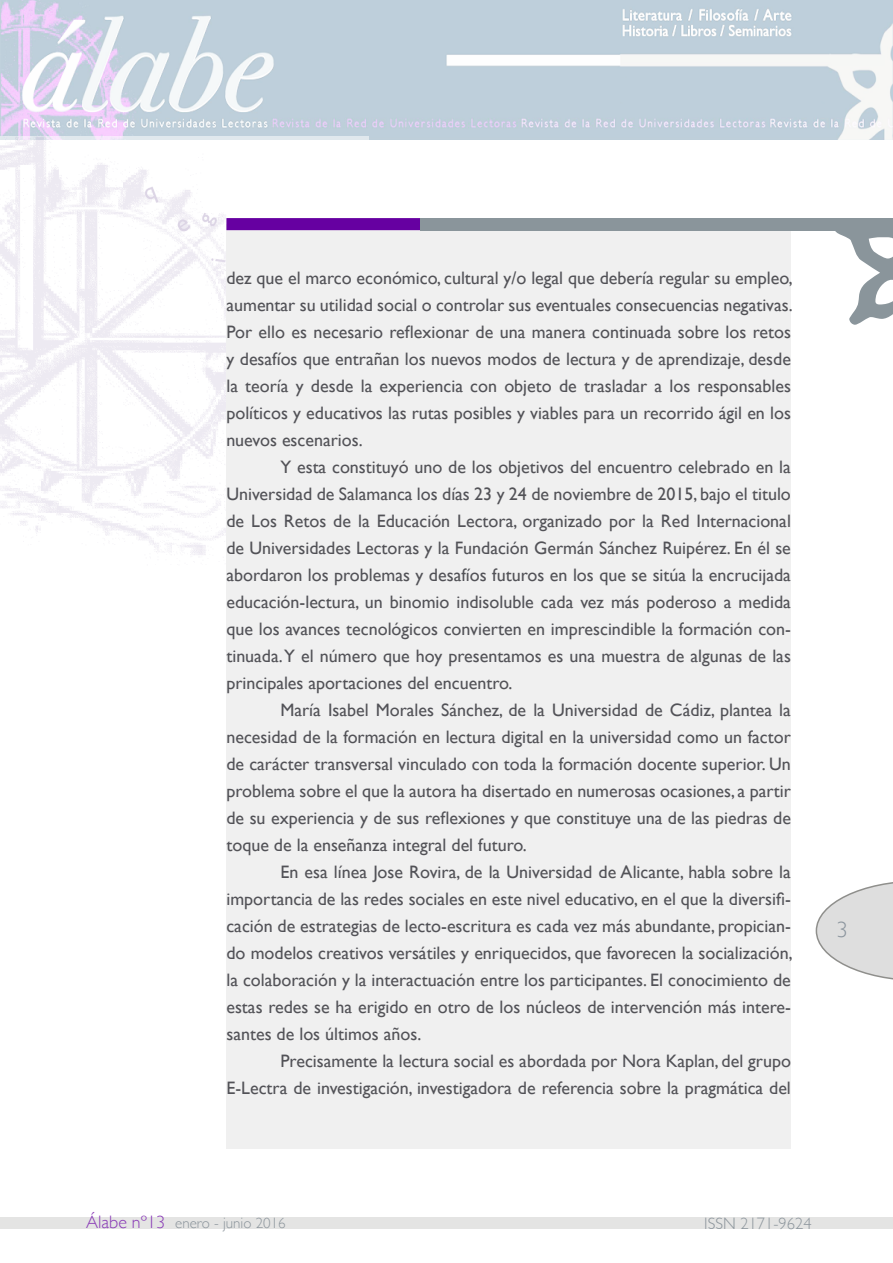
<style>
.page{position:relative;width:893px;height:1263px;background:#fff}
.page>*{position:absolute;margin:0;border:0;box-sizing:border-box;transform-origin:0 0}
.t1{font:300 22.5px "Gill Sans";color:#8a949d}
.t2{font:18px/27px "Gill Sans";color:#525257;text-align:justify}
.t3{font:300 16.5px "Gill Sans";color:#8c959c}
.t4{font:300 15px "Gill Sans";color:#8c959c}
.s1{font-size:18px;color:#893ab6}
</style>
<div class="page">
<svg style="left:816px;top:882px;width:77px;height:98px"></svg>
<img style="left:0;top:0;width:893px;height:139px">
<div style="left:0;top:1218px;width:893px;height:11px;background:#e4e4e3"></div>
<img style="left:0;top:136px;width:368px;height:419px">
<div style="left:226px;top:224px;width:565px;height:924px;background:#f0f0f0"></div>
<div style="left:226px;top:218px;width:264px;height:12px;background:#6600a1;border:2px solid #6600a1"></div>
<div style="left:421px;top:218px;width:472px;height:12px;background:#8a959b"></div>
<svg style="left:834px;top:230px;width:59px;height:95px"></svg>
<svg style="left:0;top:219px;width:1px;height:106px"></svg>
<p class="t2" style="left:226px;top:264px;width:568px">dez que el marco económico, cultural y/o legal que debería regular su empleo, aumentar su utilidad social o controlar sus eventuales consecuencias negativas.<br>Por ello es necesario reflexionar de una manera continuada sobre los retos y desafíos que entrañan los nuevos modos de lectura y de aprendizaje, desde la teoría y desde la experiencia con objeto de trasladar a los responsables políticos y educativos las rutas posibles y viables para un recorrido ágil en los nuevos escenarios.</p>
<p class="t2" style="left:226px;top:453px;width:566px;text-indent:54px">Y esta constituyó uno de los objetivos del encuentro celebrado en la Universidad de Salamanca los días 23 y 24 de noviembre de 2015, bajo el titulo de Los Retos de la Educación Lectora, organizado por la Red Internacional de Universidades Lectoras y la Fundación Germán Sánchez Ruipérez. En él se abordaron los problemas y desafíos futuros en los que se sitúa la encrucijada educación-lectura, un binomio indisoluble cada vez más poderoso a medida que los avances tecnológicos convierten en imprescindible la formación con&shy;tinuada. Y el número que hoy presentamos es una muestra de algunas de las principales aportaciones del encuentro.</p>
<p class="t2" style="left:226px;top:696px;width:566px;text-indent:54px">María Isabel Morales Sánchez, de la Universidad de Cádiz, plantea la necesidad de la formación en lectura digital en la universidad como un factor de carácter transversal vinculado con toda la formación docente superior. Un problema sobre el que la autora ha disertado en numerosas ocasiones, a partir de su experiencia y de sus reflexiones y que constituye una de las piedras de toque de la enseñanza integral del futuro.</p>
<p class="t2" style="left:226px;top:858px;width:568px;text-indent:54px">En esa línea Jose Rovira, de la Universidad de Alicante, habla sobre la importancia de las redes sociales en este nivel educativo, en el que la diversifi&shy;cación de estrategias de lecto-escritura es cada vez más abundante, propician&shy;do modelos creativos versátiles y enriquecidos, que favorecen la socialización, la colaboración y la interactuación entre los participantes. El conocimiento de estas redes se ha erigido en otro de los núcleos de intervención más intere&shy;santes de los últimos años.</p>
<p class="t2" style="left:226px;top:1047px;width:566px;text-align:right">Precisamente la lectura social es abordada por Nora Kaplan, del grupo<br>E-Lectra de investigación, investigadora de referencia sobre la pragmática del</p>
<p class="t1" style="left:837px;top:912px;width:13px">3</p>
<p class="t4" style="left:86px;top:1211px;width:201px"><span class="s1">Álabe nº13</span> enero - junio 2016</p>
<p class="t3" style="left:704px;top:1211px;width:109px">ISSN 2171-9624</p>
</div>
